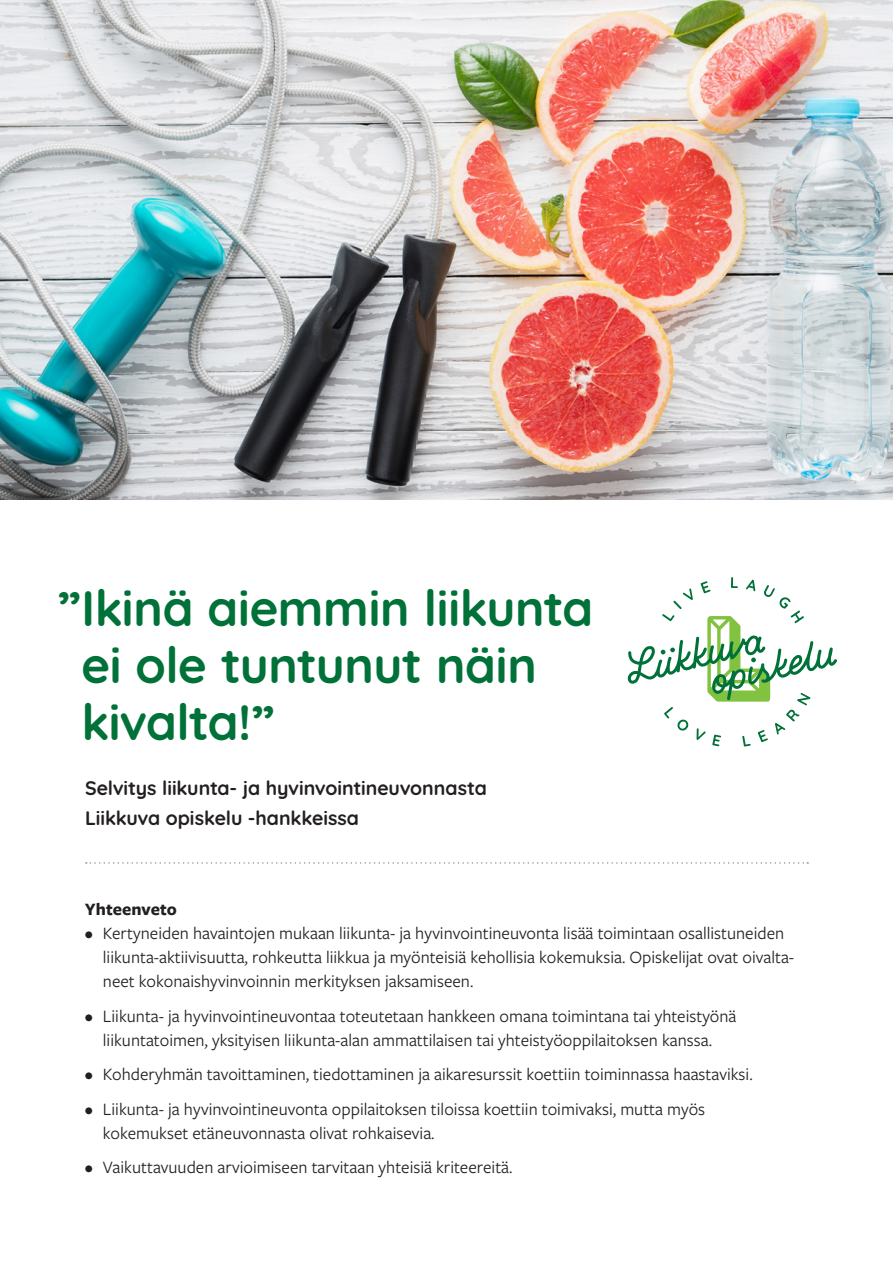
<style>
.page{position:relative;width:893px;height:1263px;background:#fff}
.page>*{position:absolute;margin:0;border:0;box-sizing:border-box;transform-origin:0 0}
.t1{font:700 49.5px/57px "Quicksand";letter-spacing:-.01em;color:#007138}
.t2{font:700 19.5px/30px "Quicksand";letter-spacing:-.005em;color:#231f20}
.t3{font:18px/24px "Freight Sans Pro";color:#231f20}
.t4{font:700 18px "Freight Sans Pro";color:#231f20}
</style>
<div class="page">
<svg style="left:627px;top:577px;width:210px;height:169px"></svg>
<img style="left:0;top:0;width:893px;height:500px">
<svg style="left:86px;top:862px;width:722px;height:2px"></svg>
<h1 class="t1" style="left:82px;top:576px;width:513px;text-indent:-23px">”Ikinä aiemmin liikunta ei ole tuntunut näin kivalta!”</h1>
<p class="t2" style="left:85px;top:771px;width:403px">Selvitys liikunta- ja hyvinvointineuvonnasta<br>Liikkuva opiskelu -hankkeissa</p>
<p class="t4" style="left:85px;top:897px;width:93px">Yhteenveto</p>
<p class="t3" style="left:103px;top:920px;width:693px;text-indent:-18px">• Kertyneiden havaintojen mukaan liikunta- ja hyvinvointineuvonta lisää toimintaan osallistuneiden liikunta-aktiivisuutta, rohkeutta liikkua ja myönteisiä kehollisia kokemuksia. Opiskelijat ovat oivalta&shy;neet kokonaishyvinvoinnin merkityksen jaksamiseen.</p>
<p class="t3" style="left:85px;top:1003px;width:653px;text-align:center">• Liikunta- ja hyvinvointineuvontaa toteutetaan hankkeen omana toimintana tai yhteistyönä liikuntatoimen, yksityisen liikunta-alan ammattilaisen tai yhteistyöoppilaitoksen kanssa.</p>
<p class="t3" style="left:85px;top:1061px;width:669px">• Kohderyhmän tavoittaminen, tiedottaminen ja aikaresurssit koettiin toiminnassa haastaviksi.</p>
<p class="t3" style="left:103px;top:1096px;width:604px;text-indent:-18px">• Liikunta- ja hyvinvointineuvonta oppilaitoksen tiloissa koettiin toimivaksi, mutta myös kokemukset etäneuvonnasta olivat rohkaisevia.</p>
<p class="t3" style="left:85px;top:1155px;width:429px">• Vaikuttavuuden arvioimiseen tarvitaan yhteisiä kriteereitä.</p>
</div>
